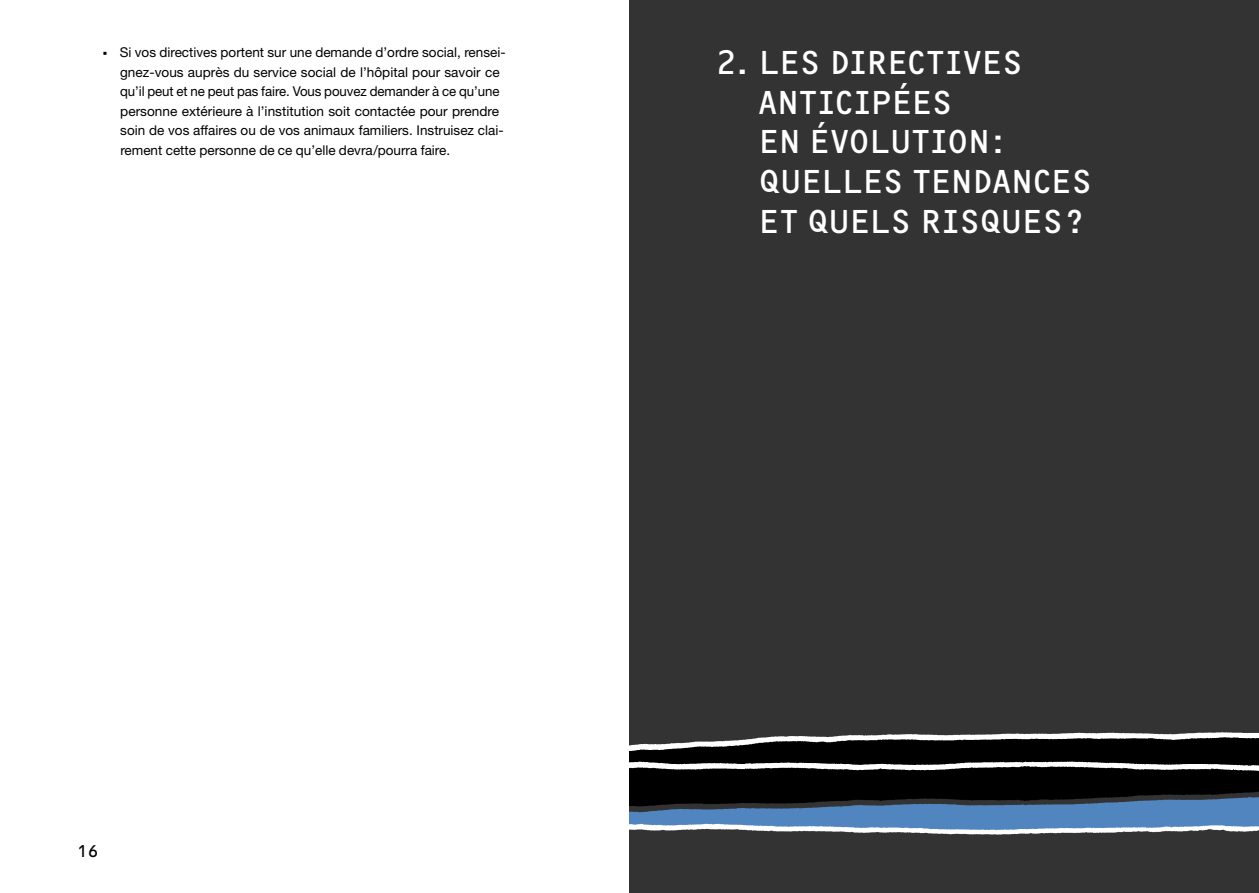
<style>
.page{position:relative;width:1259px;height:893px;background:#fff}
.page>*{position:absolute;margin:0;border:0;box-sizing:border-box;transform-origin:0 0}
.t1{font:34.5px/39.8px "OCRF";letter-spacing:-.035em;color:#fff}
.t2{font:16.5px "OCRF";color:#000}
.t3{font:13.5px/19.5px "Helvetica Neue";color:#000}
.s1{font-size:33px}
</style>
<div class="page">
<div style="left:629px;top:0;width:630px;height:893px;background:#333"></div>
<img style="left:629px;top:732px;width:630px;height:103px">
<p class="t3" style="left:120px;top:43px;width:387px;text-indent:-17px">≠ Si vos directives portent sur une demande d’ordre social, rensei&shy;gnez-vous auprès du service social de l’hôpital pour savoir ce qu’il peut et ne peut pas faire. Vous pouvez demander à ce qu’une personne extérieure à l’institution soit contactée pour prendre soin de vos affaires ou de vos animaux familiers. Instruisez clai&shy;rement cette personne de ce qu’elle devra/pourra faire.</p>
<h1 class="t1" style="left:758px;top:41px;width:336px;text-indent:-43px"><span class="s1">2</span>. LES DIRECTIVES<br>ANTICIPÉES<br>EN ÉVOLUTION:<br>QUELLES TENDANCES<br>ET QUELS RISQUES?</h1>
<p class="t2" style="left:77px;top:841px;width:20px">16</p>
</div>
